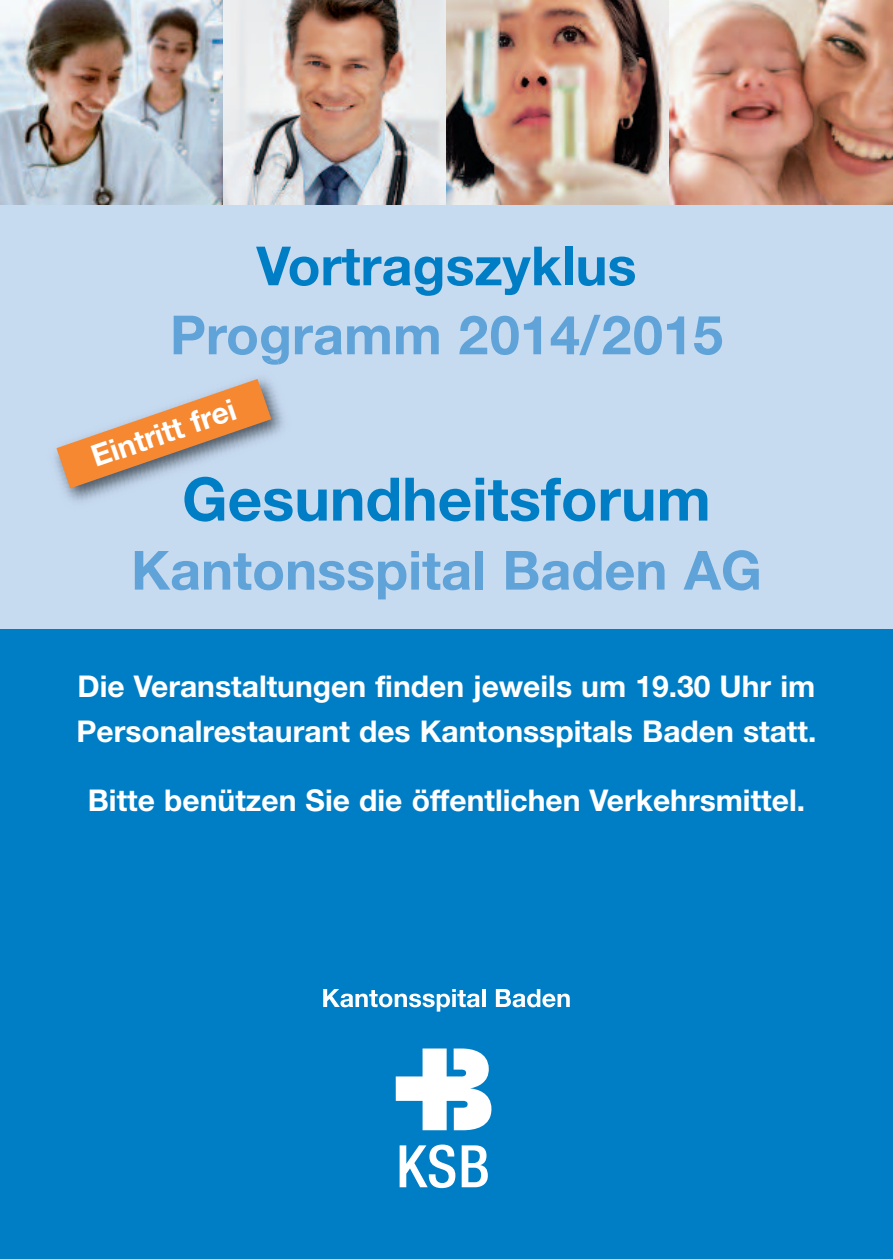
<style>
.page{position:relative;width:893px;height:1259px;background:#fff}
.page>*{position:absolute;margin:0;border:0;box-sizing:border-box;transform-origin:0 0}
.t1{font:700 60px "Helvetica Neue LT Std";color:#007ec5}
.t2{font:700 54px "Helvetica Neue LT Std";color:#60a3d8}
.t3{font:700 54px "Helvetica Neue LT Std";color:#007ec5}
.t4{font:700 30px/45px "Helvetica Neue LT Std";color:#fff}
</style>
<div class="page">
<div style="left:0;top:129px;width:893px;height:522px;background:#c6daf0"></div>
<div style="left:0;top:629px;width:893px;height:630px;background:#007ec5"></div>
<img style="left:0;top:0;width:893px;height:204px">
<svg style="left:396px;top:1048px;width:95px;height:82px"></svg>
<svg style="left:400px;top:1144px;width:55px;height:44px"></svg>
<svg style="left:462px;top:1145px;width:26px;height:42px"></svg>
<svg style="left:323px;top:989px;width:157px;height:22px"></svg>
<hr style="left:482px;top:989px;width:4px;height:18px;background:#fff">
<svg style="left:496px;top:989px;width:74px;height:18px"></svg>
<img style="left:55px;top:378px;width:229px;height:123px">
<img style="left:265px;top:359px;width:14px;height:6px">
<svg style="left:56px;top:379px;width:215px;height:109px"></svg>
<h2 class="t3" style="left:256px;top:247px;width:381px">Vortragszyklus</h2>
<h2 class="t2" style="left:170px;top:316px;width:555px">Programm 2014/2015</h2>
<p class="t4" style="left:86px;top:438px;width:152px;rotate:-19deg">Eintritt frei</p>
<h1 class="t1" style="left:182px;top:478px;width:530px">Gesundheitsforum</h1>
<h2 class="t2" style="left:131px;top:551px;width:632px">Kantonsspital Baden AG</h2>
<p class="t4" style="left:77px;top:667px;width:741px">Die Veranstaltungen finden jeweils um 19.30 Uhr im<br>Personalrestaurant des Kantonsspitals Baden statt.</p>
<p class="t4" style="left:88px;top:781px;width:719px">Bitte benützen Sie die öffentlichen Verkehrsmittel.</p>
</div>
